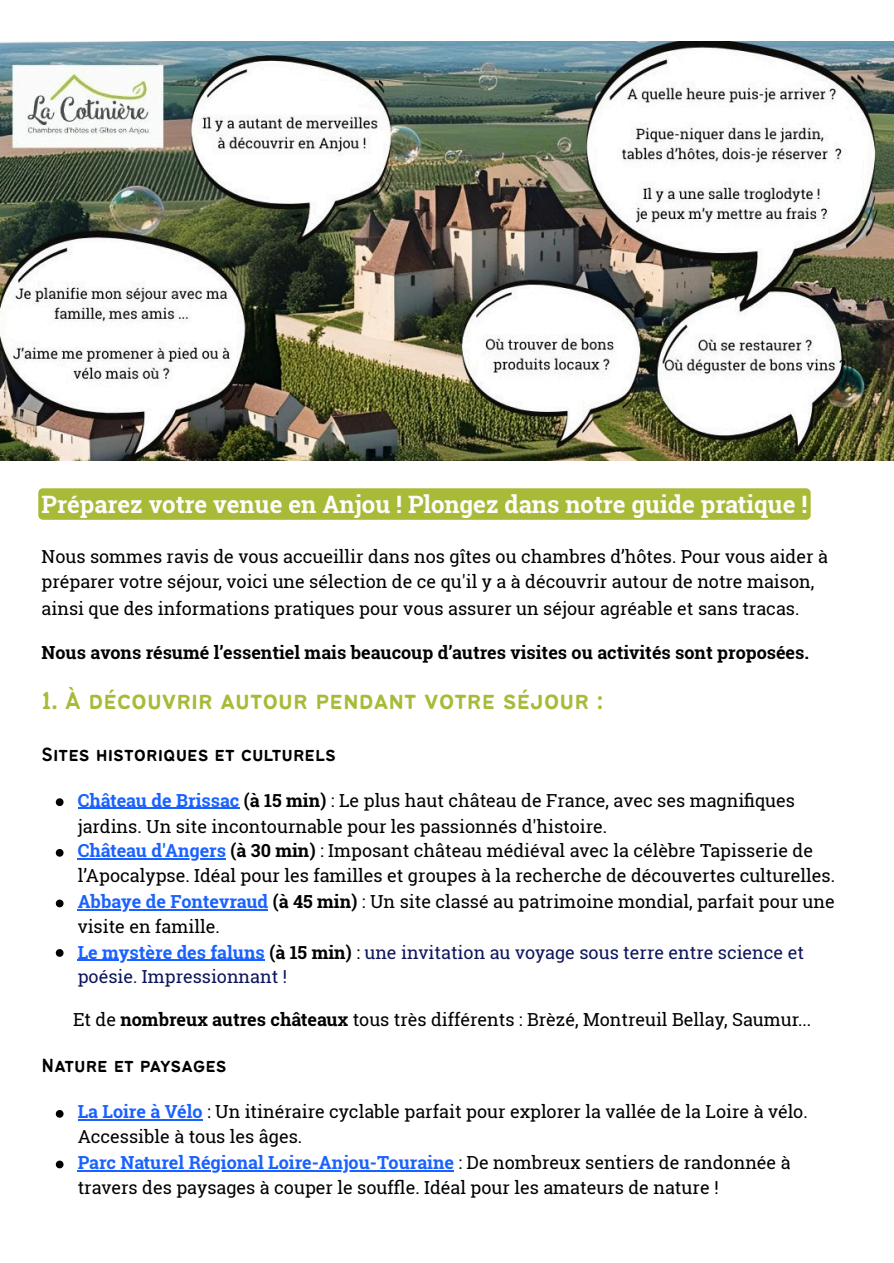
<style>
.page{position:relative;width:894px;height:1263px;background:#fff}
.page>*{position:absolute;margin:0;border:0;box-sizing:border-box;transform-origin:0 0}
.t1{font:27px "Bantayog";color:#a9ba38}
.t2{font:700 24px "Roboto Slab";color:#fdfdfb}
.t3{font:21px "Bantayog";color:#000}
.t4{font:18px/24.8px "Roboto Slab";color:#000}
.t5{font:18px/24.8px "Roboto Slab";color:#0d155c}
.t6{font:700 18px "Roboto Slab";color:#000}
.s1{font-weight:700;color:#1a62ff}
.s2{font-weight:700}
.s3{font-weight:700;color:#000}
.s4{color:#000}
</style>
<div class="page">
<div style="left:38px;top:488px;width:772px;height:32px;background:#a9ba38"></div>
<svg style="left:56px;top:798px;width:7px;height:8px"></svg>
<svg style="left:56px;top:849px;width:7px;height:8px"></svg>
<svg style="left:56px;top:900px;width:7px;height:7px"></svg>
<svg style="left:56px;top:949px;width:7px;height:8px"></svg>
<svg style="left:56px;top:1110px;width:7px;height:8px"></svg>
<svg style="left:56px;top:1161px;width:7px;height:7px"></svg>
<img style="left:0;top:42px;width:893px;height:418px">
<hr style="left:78px;top:808px;width:161px;height:1px;background:#1a62ff">
<hr style="left:78px;top:858px;width:148px;height:2px;background:#1a62ff">
<hr style="left:78px;top:909px;width:190px;height:1px;background:#1a62ff">
<hr style="left:78px;top:960px;width:187px;height:1px;background:#1a62ff">
<hr style="left:78px;top:1119px;width:124px;height:1px;background:#1a62ff">
<hr style="left:78px;top:1170px;width:376px;height:1px;background:#1a62ff">
<h1 class="t2" style="left:42px;top:488px;width:767px">Préparez votre venue en Anjou ! Plongez dans notre guide pratique !</h1>
<p class="t4" style="left:42px;top:542px;width:787px;line-height:26.4px">Nous sommes ravis de vous accueillir dans nos gîtes ou chambres d’hôtes. Pour vous aider à préparer votre séjour, voici une sélection de ce qu'il y a à découvrir autour de notre maison, ainsi que des informations pratiques pour vous assurer un séjour agréable et sans tracas.</p>
<p class="t6" style="left:42px;top:640px;width:768px">Nous avons résumé l’essentiel mais beaucoup d’autres visites ou activités sont proposées.</p>
<p class="t1" style="left:42px;top:690px;width:563px">1. À découvrir autour pendant votre séjour :</p>
<p class="t3" style="left:42px;top:746px;width:296px">Sites historiques et culturels</p>
<p class="t4" style="left:78px;top:787px;width:718px;line-height:25.8px"><span class="s1">Château de Brissac</span> <span class="s2">(à 15 min)</span> : Le plus haut château de France, avec ses magnifiques jardins. Un site incontournable pour les passionnés d'histoire.</p>
<p class="t4" style="left:78px;top:838px;width:758px"><span class="s1">Château d'Angers</span> <span class="s2">(à 30 min)</span> : Imposant château médiéval avec la célèbre Tapisserie de l’Apocalypse. Idéal pour les familles et groupes à la recherche de découvertes culturelles.</p>
<p class="t4" style="left:78px;top:889px;width:758px"><span class="s1">Abbaye de Fontevraud</span> <span class="s2">(à 45 min)</span> : Un site classé au patrimoine mondial, parfait pour une visite en famille.</p>
<p class="t5" style="left:78px;top:939px;width:727px"><span class="s1">Le mystère des faluns</span> <span class="s3">(à 15 min)</span> <span class="s4">:</span> une invitation au voyage sous terre entre science et poésie. Impressionnant !</p>
<p class="t4" style="left:73px;top:1007px;width:739px">Et de <span class="s2">nombreux autres châteaux</span> tous très différents : Brèzé, Montreuil Bellay, Saumur...</p>
<p class="t3" style="left:42px;top:1057px;width:187px">Nature et paysages</p>
<p class="t4" style="left:78px;top:1099px;width:731px"><span class="s1">La Loire à Vélo</span> : Un itinéraire cyclable parfait pour explorer la vallée de la Loire à vélo.<br>Accessible à tous les âges.</p>
<p class="t4" style="left:78px;top:1150px;width:714px"><span class="s1">Parc Naturel Régional Loire-Anjou-Touraine</span> : De nombreux sentiers de randonnée à travers des paysages à couper le souffle. Idéal pour les amateurs de nature !</p>
</div>
